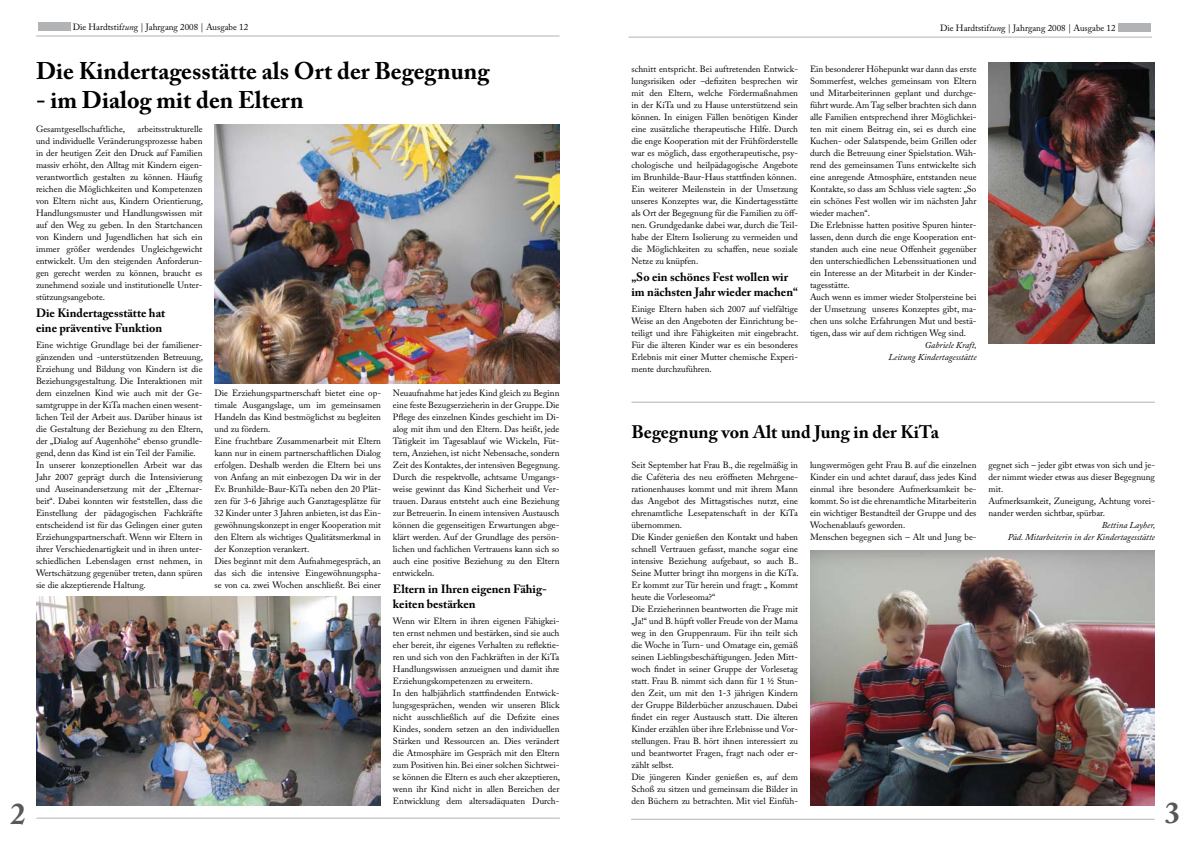
<style>
.page{position:relative;width:1191px;height:842px;background:#fff}
.page>*{position:absolute;margin:0;border:0;box-sizing:border-box;transform-origin:0 0}
.t1{font:700 30px "Adobe Caslon Pro";color:#58585a}
.t2{font:700 24px "Adobe Caslon Pro";color:#000}
.t3{font:700 18px "Adobe Caslon Pro";color:#000}
.t4{font:700 12px/14.4px "Adobe Caslon Pro";color:#000}
.t5{font:9px/12px "Adobe Caslon Pro";color:#000}
.t6{font:italic 9px/12px "Adobe Caslon Pro";color:#000;text-align:right}
.s1{font-style:italic}
</style>
<div class="page">
<hr style="left:36px;top:36px;width:523px;height:1px;background:#b1b3b4">
<div style="left:38px;top:23px;width:32px;height:8px;background:#b1b3b4"></div>
<hr style="left:36px;top:818px;width:524px;height:1px;background:#b1b3b4">
<hr style="left:628px;top:37px;width:524px;height:1px;background:#b1b3b4">
<div style="left:1118px;top:24px;width:32px;height:8px;background:#b1b3b4"></div>
<hr style="left:631px;top:819px;width:523px;height:1px;background:#b1b3b4">
<img style="left:810px;top:551px;width:345px;height:255px">
<img style="left:36px;top:597px;width:345px;height:209px">
<img style="left:988px;top:62px;width:167px;height:282px">
<img style="left:214px;top:125px;width:345px;height:258px">
<hr style="left:631px;top:402px;width:524px;height:1px;background:#b1b3b4">
<p class="t5" style="left:73px;top:21px;width:177px">Die Hardtstif<span class="s1">tun</span>g | Jahrgang 2008 | Ausgabe 12</p>
<h1 class="t1" style="left:11px;top:796px;width:16px">2</h1>
<h2 class="t2" style="left:36px;top:57px;width:455px">Die Kindertagesstätte als Ort der Begegnung</h2>
<h2 class="t2" style="left:36px;top:86px;width:269px">- im Dialog mit den Eltern</h2>
<p class="t5" style="left:36px;top:123px;width:91px">Gesamtgesellschaftliche,</p>
<p class="t5" style="left:36px;top:123px;width:169px;text-align:justify;text-indent:102px">arbeitsstrukturelle und individuelle Veränderungsprozesse haben in der heutigen Zeit den Druck auf Familien massiv erhöht, den Alltag mit Kindern eigen&shy;verantwortlich gestalten zu können. Häufig reichen die Möglichkeiten und Kompetenzen von Eltern nicht aus, Kindern Orientierung, Handlungsmuster und Handlungswissen mit auf den Weg zu geben. In den Startchancen von Kindern und Jugendlichen hat sich ein immer größer werdendes Ungleichgewicht entwickelt. Um den steigenden Anforderun&shy;gen gerecht werden zu können, braucht es zunehmend soziale und institutionelle Unter&shy;stützungsangebote.</p>
<h3 class="t4" style="left:36px;top:306px;width:131px">Die Kindertagesstätte hat eine präventive Funktion</h3>
<p class="t5" style="left:36px;top:339px;width:169px">Eine wichtige Grundlage bei der familiener&shy;gänzenden und -unterstützenden Betreuung, Erziehung und Bildung von Kindern ist die Beziehungsgestaltung. Die Interaktionen mit dem einzelnen Kind wie auch mit der Ge&shy;samtgruppe in der KiTa machen einen wesent&shy;lichen Teil der Arbeit aus. Darüber hinaus ist die Gestaltung der Beziehung zu den Eltern, der „Dialog auf Augenhöhe“ ebenso grundle&shy;gend, denn das Kind ist ein Teil der Familie.<br>In unserer konzeptionellen Arbeit war das Jahr 2007 geprägt durch die Intensivierung und Auseinandersetzung mit der „Elternar&shy;beit“. Dabei konnten wir feststellen, dass die Einstellung der pädagogischen Fachkräfte entscheidend ist für das Gelingen einer guten Erziehungspartnerschaft. Wenn wir Eltern in ihrer Verschiedenartigkeit und in ihren unter&shy;schiedlichen Lebenslagen ernst nehmen, in Wertschätzung gegenüber treten, dann spüren sie die akzeptierende Haltung.</p>
<p class="t5" style="left:214px;top:387px;width:168px">Die Erziehungspartnerschaft bietet eine op&shy;timale Ausgangslage, um im gemeinsamen Handeln das Kind bestmöglichst zu begleiten und zu fördern.<br>Eine fruchtbare Zusammenarbeit mit Eltern kann nur in einem partnerschaftlichen Dialog erfolgen. Deshalb werden die Eltern bei uns von Anfang an mit einbezogen Da wir in der Ev. Brunhilde-Baur-KiTa neben den 20 Plät&shy;zen für 3-6 Jährige auch Ganztagesplätze für 32 Kinder unter 3 Jahren anbieten, ist das Ein&shy;gewöhnungskonzept in enger Kooperation mit den Eltern als wichtiges Qualitätsmerkmal in der Konzeption verankert.<br>Dies beginnt mit dem Aufnahmegespräch, an das sich die intensive Eingewöhnungspha&shy;se von ca. zwei Wochen anschließt. Bei einer</p>
<p class="t5" style="left:393px;top:387px;width:169px;text-align:justify">Neuaufnahme hat jedes Kind gleich zu Beginn eine feste Bezugserzieherin in der Gruppe. Die Pflege des einzelnen Kindes geschieht im Di&shy;alog mit ihm und den Eltern. Das heißt, jede Tätigkeit im Tagesablauf wie Wickeln, Füt&shy;tern, Anziehen, ist nicht Nebensache, sondern Zeit des Kontaktes, der intensiven Begegnung.<br>Durch die respektvolle, achtsame Umgangs&shy;weise gewinnt das Kind Sicherheit und Ver&shy;trauen. Daraus entsteht auch eine Beziehung zur Betreuerin. In einem intensiven Austausch können die gegenseitigen Erwartungen abge&shy;klärt werden. Auf der Grundlage des persön&shy;lichen und fachlichen Vertrauens kann sich so auch eine positive Beziehung zu den Eltern entwickeln.</p>
<h3 class="t4" style="left:393px;top:582px;width:155px">Eltern in Ihren eigenen Fähig&shy;keiten bestärken</h3>
<p class="t5" style="left:393px;top:615px;width:169px">Wenn wir Eltern in ihren eigenen Fähigkei&shy;ten ernst nehmen und bestärken, sind sie auch eher bereit, ihr eigenes Verhalten zu reflektie&shy;ren und sich von den Fachkräften in der KiTa Handlungswissen anzueignen und damit ihre Erziehungskompetenzen zu erweitern.<br>In den halbjährlich stattfindenden Entwick&shy;lungsgesprächen, wenden wir unseren Blick nicht ausschließlich auf die Defizite eines Kindes, sondern setzen an den individuellen Stärken und Ressourcen an. Dies verändert die Atmosphäre im Gespräch mit den Eltern zum Positiven hin. Bei einer solchen Sichtwei&shy;se können die Eltern es auch eher akzeptieren, wenn ihr Kind nicht in allen Bereichen der Entwicklung dem altersadäquaten Durch-</p>
<p class="t5" style="left:940px;top:22px;width:177px">Die Hardtstif<span class="s1">tun</span>g | Jahrgang 2008 | Ausgabe 12</p>
<p class="t5" style="left:631px;top:63px;width:168px">schnitt entspricht. Bei auftretenden Entwick&shy;lungsrisiken oder –defiziten besprechen wir mit den Eltern, welche Fördermaßnahmen in der KiTa und zu Hause unterstützend sein können. In einigen Fällen benötigen Kinder eine zusätzliche therapeutische Hilfe. Durch die enge Kooperation mit der Frühförderstelle war es möglich, dass ergotherapeutische, psy&shy;chologische und heilpädagogische Angebote im Brunhilde-Baur-Haus stattfinden können.<br>Ein weiterer Meilenstein in der Umsetzung unseres Konzeptes war, die Kindertagesstätte als Ort der Begegnung für die Familien zu öff&shy;nen. Grundgedanke dabei war, durch die Teil&shy;habe der Eltern Isolierung zu vermeiden und die Möglichkeiten zu schaffen, neue soziale Netze zu knüpfen.</p>
<h3 class="t4" style="left:631px;top:270px;width:168px">„So ein schönes Fest wollen wir im nächsten Jahr wieder machen“</h3>
<p class="t5" style="left:631px;top:303px;width:169px;text-align:justify">Einige Eltern haben sich 2007 auf vielfältige Weise an den Angeboten der Einrichtung be&shy;teiligt und ihre Fähigkeiten mit eingebracht.<br>Für die älteren Kinder war es ein besonderes Erlebnis mit einer Mutter chemische Experi&shy;mente durchzuführen.</p>
<p class="t5" style="left:810px;top:63px;width:168px">Ein besonderer Höhepunkt war dann das erste Sommerfest, welches gemeinsam von Eltern und Mitarbeiterinnen geplant und durchge&shy;führt wurde. Am Tag selber brachten sich dann alle Familien entsprechend ihrer Möglichkei&shy;ten mit einem Beitrag ein, sei es durch eine Kuchen- oder Salatspende, beim Grillen oder durch die Betreuung einer Spielstation. Wäh&shy;rend des gemeinsamen Tuns entwickelte sich eine anregende Atmosphäre, entstanden neue Kontakte, so dass am Schluss viele sagten: „So ein schönes Fest wollen wir im nächsten Jahr wieder machen“.<br>Die Erlebnisse hatten positive Spuren hinter&shy;lassen, denn durch die enge Kooperation ent&shy;standen auch eine neue Offenheit gegenüber den unterschiedlichen Lebenssituationen und ein Interesse an der Mitarbeit in der Kinder&shy;tagesstätte.<br>Auch wenn es immer wieder Stolpersteine bei der Umsetzung unseres Konzeptes gibt, ma&shy;chen uns solche Erfahrungen Mut und bestä&shy;tigen, dass wir auf dem richtigen Weg sind.</p>
<p class="t6" style="left:888px;top:339px;width:90px">Gabriele Kraft,<br>Leitung Kindertagesstätte</p>
<h3 class="t3" style="left:631px;top:422px;width:309px">Begegnung von Alt und Jung in der KiTa</h3>
<p class="t5" style="left:631px;top:459px;width:169px">Seit September hat Frau B., die regelmäßig in die Caféteria des neu eröffneten Mehrgene&shy;rationenhauses kommt und mit ihrem Mann das Angebot des Mittagstisches nutzt, eine ehrenamtliche Lesepatenschaft in der KiTa übernommen.<br>Die Kinder genießen den Kontakt und haben schnell Vertrauen gefasst, manche sogar eine intensive Beziehung aufgebaut, so auch B..<br>Seine Mutter bringt ihn morgens in die KiTa.<br>Er kommt zur Tür herein und fragt: „ Kommt heute die Vorleseoma?“<br>Die Erzieherinnen beantworten die Frage mit „Ja!“ und B. hüpft voller Freude von der Mama weg in den Gruppenraum. Für ihn teilt sich die Woche in Turn- und Omatage ein, gemäß seinen Lieblingsbeschäftigungen. Jeden Mitt&shy;woch findet in seiner Gruppe der Vorlesetag statt. Frau B. nimmt sich dann für 1 ½ Stun&shy;den Zeit, um mit den 1-3 jährigen Kindern der Gruppe Bilderbücher anzuschauen. Dabei findet ein reger Austausch statt. Die älteren Kinder erzählen über ihre Erlebnisse und Vor&shy;stellungen. Frau B. hört ihnen interessiert zu und beantwortet Fragen, fragt nach oder er&shy;zählt selbst.<br>Die jüngeren Kinder genießen es, auf dem Schoß zu sitzen und gemeinsam die Bilder in den Büchern zu betrachten. Mit viel Einfüh-</p>
<p class="t5" style="left:810px;top:459px;width:168px">lungsvermögen geht Frau B. auf die einzelnen Kinder ein und achtet darauf, dass jedes Kind einmal ihre besondere Aufmerksamkeit be&shy;kommt. So ist die ehrenamtliche Mitarbeiterin ein wichtiger Bestandteil der Gruppe und des Wochenablaufs geworden.<br>Menschen begegnen sich – Alt und Jung be-</p>
<p class="t5" style="left:988px;top:459px;width:168px">gegnet sich – jeder gibt etwas von sich und je&shy;der nimmt wieder etwas aus dieser Begegnung mit.<br>Aufmerksamkeit, Zuneigung, Achtung vorei&shy;nander werden sichtbar, spürbar.</p>
<p class="t6" style="left:1007px;top:519px;width:149px">Bettina Layher,<br>Päd. Mitarbeiterin in der Kindertagesstätte</p>
<h1 class="t1" style="left:1165px;top:795px;width:16px">3</h1>
</div>
